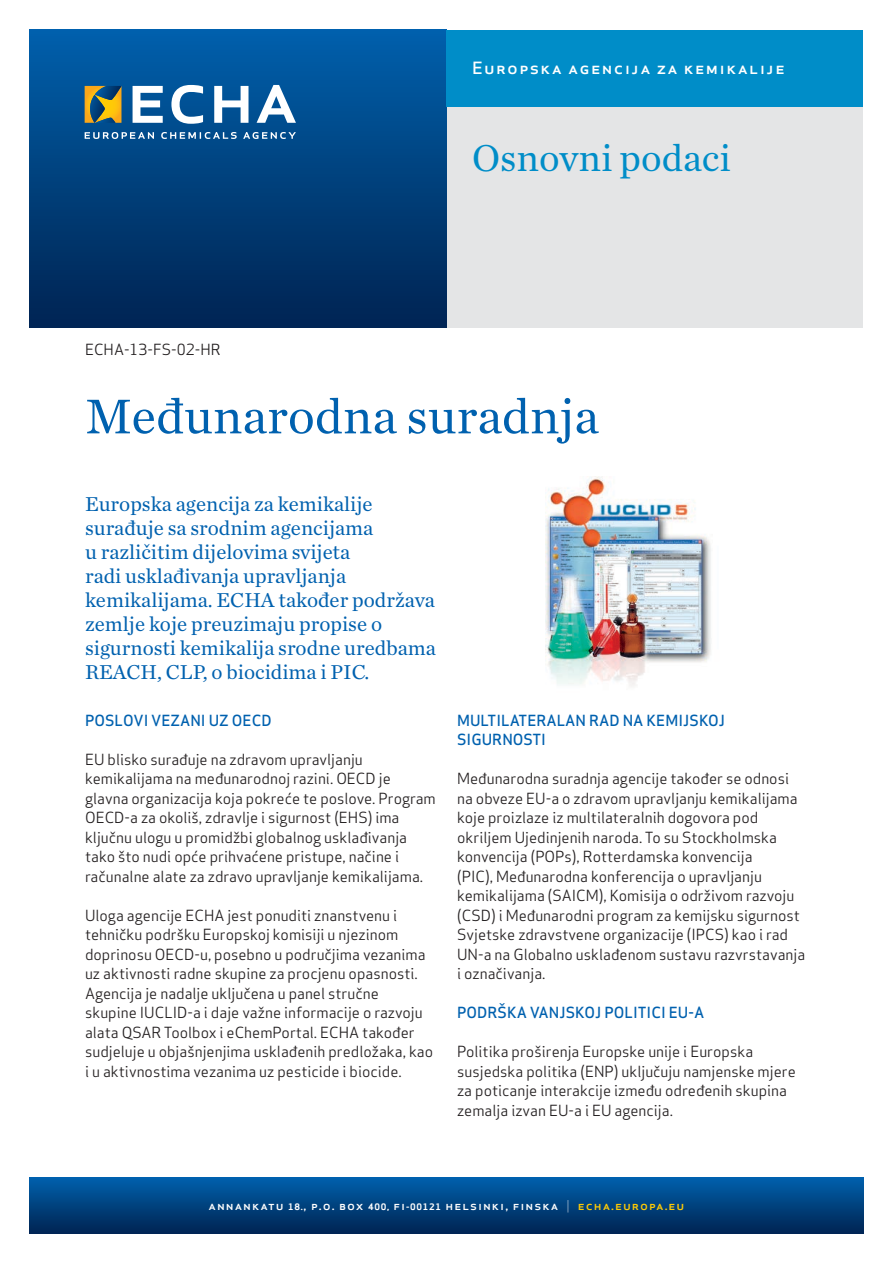
<style>
.page{position:relative;width:893px;height:1263px;background:#fff}
.page>*{position:absolute;margin:0;border:0;box-sizing:border-box;transform-origin:0 0}
.t1{font:51px "Chronicle Text G1";color:#0061af}
.t2{font:39px "Chronicle Text G1";color:#008dc8}
.t3{font:21px/24px "Chronicle Text G1";color:#0061af}
.t4{font:500 16.5px "Apex Sans";letter-spacing:.075em;color:#fff;scale:1.08 1}
.t5{font:15px/19.5px "Apex Sans";color:#231f20}
.t6{font:500 15px/19.5px "Apex Sans";color:#0061af}
.t7{font:500 12.15px "Apex Sans";letter-spacing:.075em;color:#fff;scale:1.08 1}
.s1{font-weight:700;font-size:8.7px}
.s2{font-weight:700;font-size:8.25px}
.s3{font-weight:300}
.s4{color:#ffcb04}
</style>
<div class="page">
<svg style="left:30px;top:1178px;width:833px;height:55px;background:#00427f"></svg>
<div style="left:446px;top:106px;width:417px;height:221px;background:#e4e5e6"></div>
<svg style="left:30px;top:30px;width:416px;height:297px;background:#00407c"></svg>
<svg style="left:85px;top:132px;width:211px;height:7px"></svg>
<svg style="left:133px;top:85px;width:163px;height:39px"></svg>
<svg style="left:85px;top:86px;width:36px;height:37px"></svg>
<div style="left:446px;top:30px;width:417px;height:76px;background:#008dc8"></div>
<img style="left:545px;top:477px;width:166px;height:210px">
<p class="t4" style="left:472px;top:54px;width:291px">EUROPSKA AGENCIJA ZA KEMIKALIJE</p>
<p class="t5" style="left:85px;top:339px;width:137px">ECHA-13-FS-02-HR</p>
<h2 class="t2" style="left:472px;top:128px;width:261px">Osnovni podaci</h2>
<h1 class="t1" style="left:85px;top:378px;width:515px">Međunarodna suradnja</h1>
<p class="t3" style="left:85px;top:491px;width:352px">Europska agencija za kemikalije surađuje sa srodnim agencijama<br>u različitim dijelovima svijeta<br>radi usklađivanja upravljanja kemikalijama. ECHA također podržava zemlje koje preuzimaju propise o sigurnosti kemikalija srodne uredbama REACH, CLP, o biocidima i PIC.</p>
<p class="t6" style="left:85px;top:709px;width:188px">POSLOVI VEZANI UZ OECD</p>
<p class="t5" style="left:85px;top:748px;width:352px">EU blisko surađuje na zdravom upravljanju kemikalijama na međunarodnoj razini. OECD je glavna organizacija koja pokreće te poslove. Program OECD-a za okoliš, zdravlje i sigurnost (EHS) ima ključnu ulogu u promidžbi globalnog usklađivanja tako što nudi opće prihvaćene pristupe, načine i računalne alate za zdravo upravljanje kemikalijama.</p>
<p class="t5" style="left:85px;top:904px;width:350px">Uloga agencije ECHA jest ponuditi znanstvenu i tehničku podršku Europskoj komisiji u njezinom doprinosu OECD-u, posebno u područjima vezanima uz aktivnosti radne skupine za procjenu opasnosti.<br>Agencija je nadalje uključena u panel stručne skupine IUCLID-a i daje važne informacije o razvoju alata QSAR Toolbox i eChemPortal. ECHA također sudjeluje u objašnjenjima usklađenih predložaka, kao i u aktivnostima vezanima uz pesticide i biocide.</p>
<p class="t6" style="left:457px;top:709px;width:270px">MULTILATE RALAN RAD NA KEM IJSKOJ<br>SIGURNOSTI</p>
<p class="t5" style="left:457px;top:768px;width:350px">Međunarodna suradnja agencije također se odnosi na obveze EU-a o zdravom upravljanju kemikalijama koje proizlaze iz multilateralnih dogovora pod okriljem Ujedinjenih naroda. To su Stockholmska konvencija (POPs), Rotterdamska konvencija<br>(PIC), Međunarodna konferencija o upravljanju kemikalijama (SAICM), Komisija o održivom razvoju (CSD) i Međunarodni program za kemijsku sigurnost Svjetske zdravstvene organizacije (IPCS) kao i rad UN-a na Globalno usklađenom sustavu razvrstavanja i označivanja.</p>
<p class="t6" style="left:457px;top:1001px;width:249px">PODRŠKA VANJSKOJ POLITICI EU-A</p>
<p class="t5" style="left:457px;top:1041px;width:340px">Politika proširenja Europske unije i Europska susjedska politika (ENP) uključuju namjenske mjere za poticanje interakcije između određenih skupina zemalja izvan EU-a i EU agencija.</p>
<p class="t7" style="left:209px;top:1195px;width:442px">ANNANKATU <span class="s1">18.</span>, P.O. BOX <span class="s1">400,</span> FI<span class="s2">-</span><span class="s1">00121</span> HELSINKI, FINSKA <span class="s3">|</span> <span class="s4">ECHA.EUROPA.EU</span></p>
</div>
